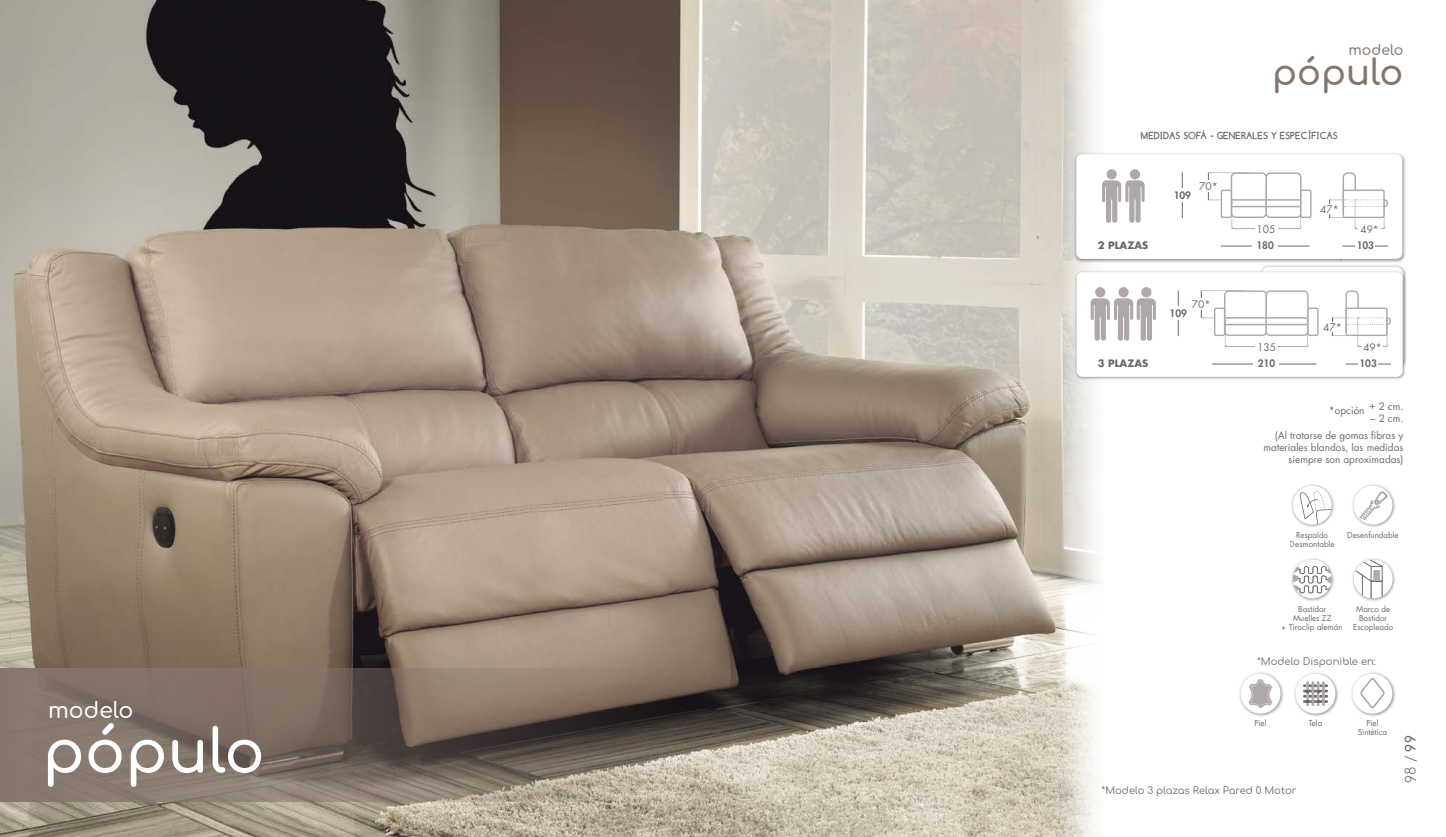
<style>
.page{position:relative;width:1446px;height:837px;background:#fff}
.page>*{position:absolute;margin:0;border:0;box-sizing:border-box;transform-origin:0 0}
.t1{font:600 60px "Comfortaa";color:#fff}
.t2{font:600 35.4px "Comfortaa";color:#85766d}
.t3{font:500 22px "Comfortaa";color:#fff}
.t4{font:500 14.2px "Comfortaa";color:#85766d}
.t5{font:300 14px "Comfortaa";color:#6a696f}
.t6{font:10.2px "Futura Std";color:#6a696f}
.t7{font:10px/12px "Futura Std";color:#6a696f;text-align:right}
.t8{font:10px "Comfortaa";color:#6a696f}
.t9{font:700 10px "Comfortaa";letter-spacing:.05em;color:#6a696f}
.t10{font:800 10px "Futura Std";color:#6a696f}
.t11{font:700 10px "Futura Std";color:#6a696f}
.t12{font:8px/9px "Futura Std";color:#6a696f;text-align:center}
.s1{font-weight:600}
</style>
<div class="page">
<img style="left:0;top:0;width:1059px;height:836px">
<svg style="left:1059px;top:0;width:40px;height:836px"></svg>
<div style="left:1259px;top:264px;width:148px;height:106px;background:#6a696f;opacity:.75"></div>
<div style="left:1261px;top:267px;width:142px;height:99px;background:#fff;border-radius:7px"></div>
<div style="left:1073px;top:152px;width:333px;height:111px;background:#6a696f;opacity:.75"></div>
<div style="left:1076px;top:154px;width:326px;height:105px;background:#fff;border-radius:6px"></div>
<div style="left:1074px;top:270px;width:332px;height:110px;background:#6a696f;opacity:.75"></div>
<div style="left:1076px;top:272px;width:326px;height:105px;background:#fff;border-radius:6px"></div>
<hr style="left:1182px;top:172px;width:1px;height:46px;background:#6a696f">
<hr style="left:1345px;top:363px;width:46px;height:1px;background:#6a696f">
<div style="left:1358px;top:358px;width:20px;height:10px;background:#fff"></div>
<svg style="left:1090px;top:287px;width:66px;height:54px"></svg>
<svg style="left:1102px;top:169px;width:42px;height:54px"></svg>
<hr style="left:1212px;top:363px;width:104px;height:1px;background:#6a696f">
<div style="left:1253px;top:358px;width:26px;height:10px;background:#fff"></div>
<div style="left:1343px;top:199px;width:45px;height:8px;border:1px solid #aea8aa;border-radius:3px"></div>
<div style="left:1342px;top:172px;width:14px;height:46px;border:1px solid #aea8aa;border-radius:4px"></div>
<div style="left:1343px;top:190px;width:41px;height:27px;background:#fff;border-radius:2px"></div>
<div style="left:1342px;top:189px;width:42px;height:29px;border:1px solid #aea8aa;border-radius:2px"></div>
<hr style="left:1266px;top:206px;width:34px;height:1px;background:#aea8aa">
<hr style="left:1266px;top:199px;width:34px;height:1px;background:#aea8aa">
<div style="left:1265px;top:172px;width:36px;height:46px;border:1px solid #aea8aa;border-radius:4px"></div>
<div style="left:1300px;top:189px;width:11px;height:29px;border:1px solid #aea8aa;border-radius:2px"></div>
<hr style="left:1232px;top:206px;width:34px;height:1px;background:#aea8aa">
<hr style="left:1232px;top:199px;width:34px;height:1px;background:#aea8aa">
<div style="left:1230px;top:172px;width:36px;height:46px;border:1px solid #aea8aa;border-radius:4px"></div>
<hr style="left:1220px;top:245px;width:89px;height:1px;background:#6a696f">
<hr style="left:1231px;top:228px;width:69px;height:1px;background:#aea8aa">
<svg style="left:1300px;top:202px;width:1px;height:26px"></svg>
<svg style="left:1329px;top:199px;width:56px;height:29px"></svg>
<hr style="left:1342px;top:245px;width:46px;height:1px;background:#6a696f">
<hr style="left:1354px;top:228px;width:30px;height:1px;background:#aea8aa">
<hr style="left:1225px;top:323px;width:41px;height:2px;background:#aea8aa">
<hr style="left:1225px;top:317px;width:41px;height:1px;background:#aea8aa">
<div style="left:1224px;top:290px;width:43px;height:46px;border:1px solid #aea8aa;border-radius:4px"></div>
<hr style="left:1266px;top:323px;width:41px;height:2px;background:#aea8aa">
<hr style="left:1266px;top:317px;width:41px;height:1px;background:#aea8aa">
<div style="left:1265px;top:290px;width:43px;height:46px;border:1px solid #aea8aa;border-radius:4px"></div>
<hr style="left:1178px;top:290px;width:1px;height:46px;background:#6a696f">
<div style="left:1167px;top:306px;width:22px;height:14px;background:#fff"></div>
<hr style="left:1225px;top:346px;width:82px;height:1px;background:#aea8aa">
<div style="left:1255px;top:341px;width:23px;height:10px;background:#fff"></div>
<svg style="left:1201px;top:290px;width:42px;height:56px"></svg>
<svg style="left:1273px;top:290px;width:118px;height:57px"></svg>
<div style="left:1355px;top:240px;width:20px;height:10px;background:#fff"></div>
<div style="left:1252px;top:240px;width:26px;height:10px;background:#fff"></div>
<svg style="left:1208px;top:172px;width:42px;height:56px"></svg>
<div style="left:1319px;top:204px;width:20px;height:10px;background:#fff"></div>
<div style="left:1254px;top:223px;width:23px;height:10px;background:#fff"></div>
<div style="left:1358px;top:223px;width:23px;height:10px;background:#fff"></div>
<div style="left:1171px;top:188px;width:22px;height:14px;background:#fff"></div>
<div style="left:1198px;top:180px;width:20px;height:12px;background:#fff"></div>
<div style="left:1351px;top:483px;width:45px;height:45px;background:#6a696f;opacity:.75"></div>
<div style="left:1353px;top:485px;width:39px;height:39px;background:#fff;border-radius:50%"></div>
<svg style="left:1359px;top:491px;width:29px;height:29px"></svg>
<div style="left:1290px;top:483px;width:45px;height:45px;background:#6a696f;opacity:.75"></div>
<svg style="left:1292px;top:485px;width:39px;height:39px"></svg>
<svg style="left:1299px;top:490px;width:32px;height:34px"></svg>
<div style="left:1290px;top:557px;width:45px;height:45px;background:#6a696f;opacity:.75"></div>
<svg style="left:1292px;top:559px;width:39px;height:39px"></svg>
<svg style="left:1292px;top:564px;width:39px;height:29px"></svg>
<div style="left:1351px;top:557px;width:45px;height:45px;background:#6a696f;opacity:.75"></div>
<div style="left:1353px;top:559px;width:39px;height:39px;background:#fff;border-radius:50%"></div>
<svg style="left:1353px;top:559px;width:29px;height:39px"></svg>
<div style="left:1373px;top:570px;width:6px;height:11px;background:#b1acac"></div>
<svg style="left:0;top:668px;width:680px;height:133px;background:#7b6e63"></svg>
<div style="left:1238px;top:671px;width:46px;height:46px;background:#6a696f;opacity:.75"></div>
<div style="left:1240px;top:673px;width:40px;height:40px;background:#fff;border-radius:50%"></div>
<svg style="left:1248px;top:679px;width:24px;height:28px"></svg>
<div style="left:1350px;top:671px;width:46px;height:46px;background:#6a696f;opacity:.75"></div>
<div style="left:1352px;top:673px;width:40px;height:40px;background:#fff;border-radius:50%"></div>
<svg style="left:1360px;top:677px;width:24px;height:31px"></svg>
<div style="left:1293px;top:671px;width:46px;height:46px;background:#6a696f;opacity:.75"></div>
<div style="left:1295px;top:673px;width:40px;height:40px;background:#fff;border-radius:50%"></div>
<hr style="left:1317px;top:681px;width:2px;height:24px;background:#aea8aa">
<hr style="left:1306px;top:681px;width:3px;height:24px;background:#aea8aa">
<svg style="left:1303px;top:684px;width:25px;height:18px"></svg>
<hr style="left:1322px;top:681px;width:2px;height:24px;background:#aea8aa">
<hr style="left:1311px;top:681px;width:3px;height:24px;background:#aea8aa">
<h3 class="t3" style="left:48px;top:689px;width:87px">modelo</h3>
<h1 class="t1" style="left:43px;top:696px;width:224px">pópulo</h1>
<h3 class="t4" style="left:1348px;top:37px;width:56px">modelo</h3>
<h2 class="t2" style="left:1272px;top:40px;width:133px">pópulo</h2>
<p class="t9" style="left:1141px;top:130px;width:198px">MEDIDAS SOFÁ - GENERALES Y ESPECÍFICAS</p>
<p class="t11" style="left:1098px;top:239px;width:52px">2 PLAZAS</p>
<p class="t10" style="left:1173px;top:189px;width:19px">109</p>
<p class="t6" style="left:1199px;top:180px;width:20px">70*</p>
<p class="t6" style="left:1192px;top:298px;width:20px">70*</p>
<p class="t10" style="left:1169px;top:307px;width:19px">109</p>
<p class="t6" style="left:1320px;top:203px;width:20px">47*</p>
<p class="t6" style="left:1256px;top:222px;width:20px">105</p>
<p class="t7" style="left:1360px;top:223px;width:20px">49*</p>
<p class="t10" style="left:1256px;top:239px;width:19px">180</p>
<p class="t10" style="left:1356px;top:239px;width:19px">103</p>
<p class="t6" style="left:1338px;top:317px;width:14px">51</p>
<p class="t6" style="left:1323px;top:320px;width:20px">47*</p>
<p class="t6" style="left:1257px;top:340px;width:20px">135</p>
<p class="t7" style="left:1363px;top:341px;width:20px">49*</p>
<p class="t11" style="left:1098px;top:357px;width:52px">3 PLAZAS</p>
<p class="t10" style="left:1359px;top:357px;width:19px">103</p>
<p class="t10" style="left:1257px;top:357px;width:19px">210</p>
<p class="t7" style="left:1369px;top:400px;width:35px">+ 2 cm.</p>
<p class="t7" style="left:1370px;top:412px;width:34px">– 2 cm.</p>
<p class="t7" style="left:1329px;top:405px;width:37px">*opción</p>
<p class="t7" style="left:1263px;top:429px;width:141px">(Al tratarse de gomas fibras y materiales blandos, las medidas siempre son aproximadas)</p>
<p class="t12" style="left:1296px;top:530px;width:33px">Respaldo</p>
<p class="t12" style="left:1347px;top:530px;width:53px">Desenfundable</p>
<p class="t12" style="left:1290px;top:539px;width:46px">Desmontable</p>
<p class="t12" style="left:1282px;top:604px;width:62px">Bastidor<br>Muelles ZZ<br>+ Tiraclip alemán</p>
<p class="t12" style="left:1353px;top:604px;width:42px">Marco de<br>Bastidor<br>Escopleado</p>
<p class="t8" style="left:1257px;top:652px;width:120px">*Modelo Disponible en:</p>
<p class="t12" style="left:1254px;top:718px;width:14px">Piel</p>
<p class="t12" style="left:1357px;top:718px;width:31px">Piel<br>Sintética</p>
<p class="t12" style="left:1308px;top:718px;width:15px">Tela</p>
<p class="t8" style="left:1101px;top:781px;width:196px">*Modelo 3 plazas Relax Pared 0 Motor</p>
<h3 class="t5" style="left:1398px;top:782px;width:49px;rotate:-90deg">98 / <span class="s1">99</span></h3>
</div>
